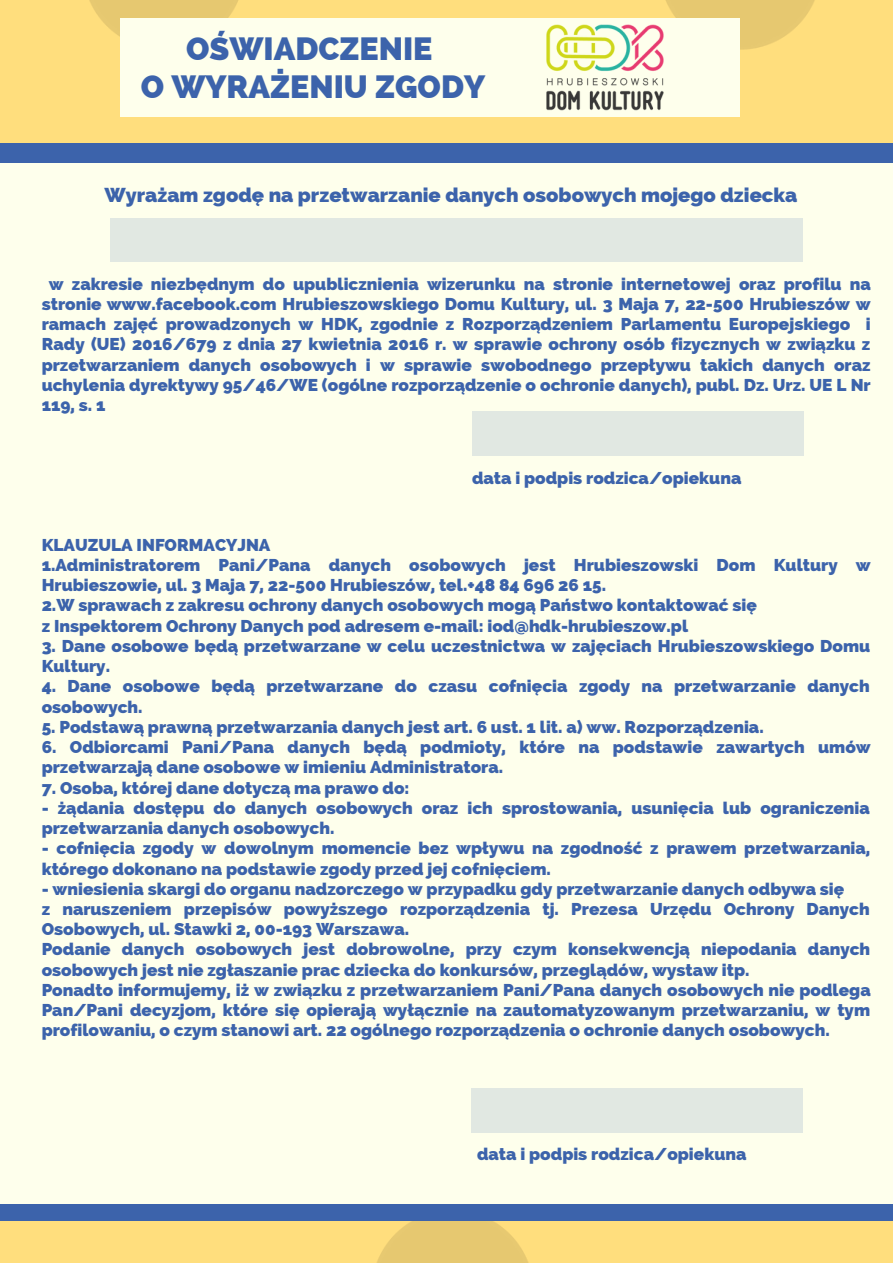
<style>
.page{position:relative;width:893px;height:1264px;background:#fff}
.page>*{position:absolute;margin:0;border:0;box-sizing:border-box;transform-origin:0 0}
.t1{font:800 32.25px/38.2px "Raleway";color:#3c63ab;text-align:center}
.t2{font:800 20.1px "Raleway";color:#3c63ab}
.t3{font:800 17.1px/20.2px "Raleway";color:#3c63ab}
</style>
<div class="page">
<img style="left:0;top:0;width:892px;height:1262px">
<div style="left:0;top:143px;width:892px;height:1077px;background:#3c63ab"></div>
<div style="left:0;top:164px;width:892px;height:1038px;background:#feffec"></div>
<div style="left:110px;top:218px;width:692px;height:44px;background:#e1e8e2"></div>
<div style="left:120px;top:18px;width:619px;height:99px;background:#feffec"></div>
<img style="left:524px;top:0;width:161px;height:140px">
<div style="left:472px;top:412px;width:331px;height:44px;background:#e1e8e2"></div>
<div style="left:471px;top:1088px;width:332px;height:43px;background:#e1e8e2"></div>
<h1 class="t1" style="left:141px;top:29px;width:346px">OŚWIADCZENIE<br>O WYRAŻENIU ZGODY</h1>
<p class="t2" style="left:105px;top:183px;width:694px">Wyrażam zgodę na przetwarzanie danych osobowych mojego dziecka</p>
<p class="t3" style="left:42px;top:273px;width:830px;text-align:justify;text-indent:7px">w zakresie niezbędnym do upublicznienia wizerunku na stronie internetowej oraz profilu na stronie www.facebook.com Hrubieszowskiego Domu Kultury, ul. 3 Maja 7, 22-500 Hrubieszów w ramach zajęć prowadzonych w HDK, zgodnie z Rozporządzeniem Parlamentu Europejskiego i Rady (UE) 2016/679 z dnia 27 kwietnia 2016 r. w sprawie ochrony osób fizycznych w związku z przetwarzaniem danych osobowych i w sprawie swobodnego przepływu takich danych oraz uchylenia dyrektywy 95/46/WE (ogólne rozporządzenie o ochronie danych), publ. Dz. Urz. UE L Nr 119, s. 1</p>
<p class="t3" style="left:472px;top:467px;width:271px">data i podpis rodzica/opiekuna</p>
<p class="t3" style="left:42px;top:534px;width:830px">KLAUZULA INFORMACYJNA<br>1.Administratorem Pani/Pana danych osobowych jest Hrubieszowski Dom Kultury w Hrubieszowie, ul. 3 Maja 7, 22-500 Hrubieszów, tel.+48 84 696 26 15.<br>2.W sprawach z zakresu ochrony danych osobowych mogą Państwo kontaktować się<br>z Inspektorem Ochrony Danych pod adresem e-mail: iod@hdk-hrubieszow.pl</p>
<p class="t3" style="left:42px;top:635px;width:830px">3. Dane osobowe będą przetwarzane w celu uczestnictwa w zajęciach Hrubieszowskiego Domu<br>Kultury.</p>
<p class="t3" style="left:42px;top:676px;width:829px">4. Dane osobowe będą przetwarzane do czasu cofnięcia zgody na przetwarzanie danych osobowych.</p>
<p class="t3" style="left:42px;top:716px;width:723px">5. Podstawą prawną przetwarzania danych jest art. 6 ust. 1 lit. a) ww. Rozporządzenia.</p>
<p class="t3" style="left:42px;top:737px;width:830px">6. Odbiorcami Pani/Pana danych będą podmioty, które na podstawie zawartych umów przetwarzają dane osobowe w imieniu Administratora.</p>
<p class="t3" style="left:42px;top:777px;width:369px">7. Osoba, której dane dotyczą ma prawo do:</p>
<p class="t3" style="left:42px;top:797px;width:829px">- żądania dostępu do danych osobowych oraz ich sprostowania, usunięcia lub ograniczenia przetwarzania danych osobowych.</p>
<p class="t3" style="left:42px;top:838px;width:830px">- cofnięcia zgody w dowolnym momencie bez wpływu na zgodność z prawem przetwarzania, którego dokonano na podstawie zgody przed jej cofnięciem.</p>
<p class="t3" style="left:42px;top:878px;width:830px">- wniesienia skargi do organu nadzorczego w przypadku gdy przetwarzanie danych odbywa się<br>z naruszeniem przepisów powyższego rozporządzenia tj. Prezesa Urzędu Ochrony Danych Osobowych, ul. Stawki 2, 00-193 Warszawa.<br>Podanie danych osobowych jest dobrowolne, przy czym konsekwencją niepodania danych osobowych jest nie zgłaszanie prac dziecka do konkursów, przeglądów, wystaw itp.<br>Ponadto informujemy, iż w związku z przetwarzaniem Pani/Pana danych osobowych nie podlega Pan/Pani decyzjom, które się opierają wyłącznie na zautomatyzowanym przetwarzaniu, w tym profilowaniu, o czym stanowi art. 22 ogólnego rozporządzenia o ochronie danych osobowych.</p>
<p class="t3" style="left:477px;top:1143px;width:271px">data i podpis rodzica/opiekuna</p>
</div>
